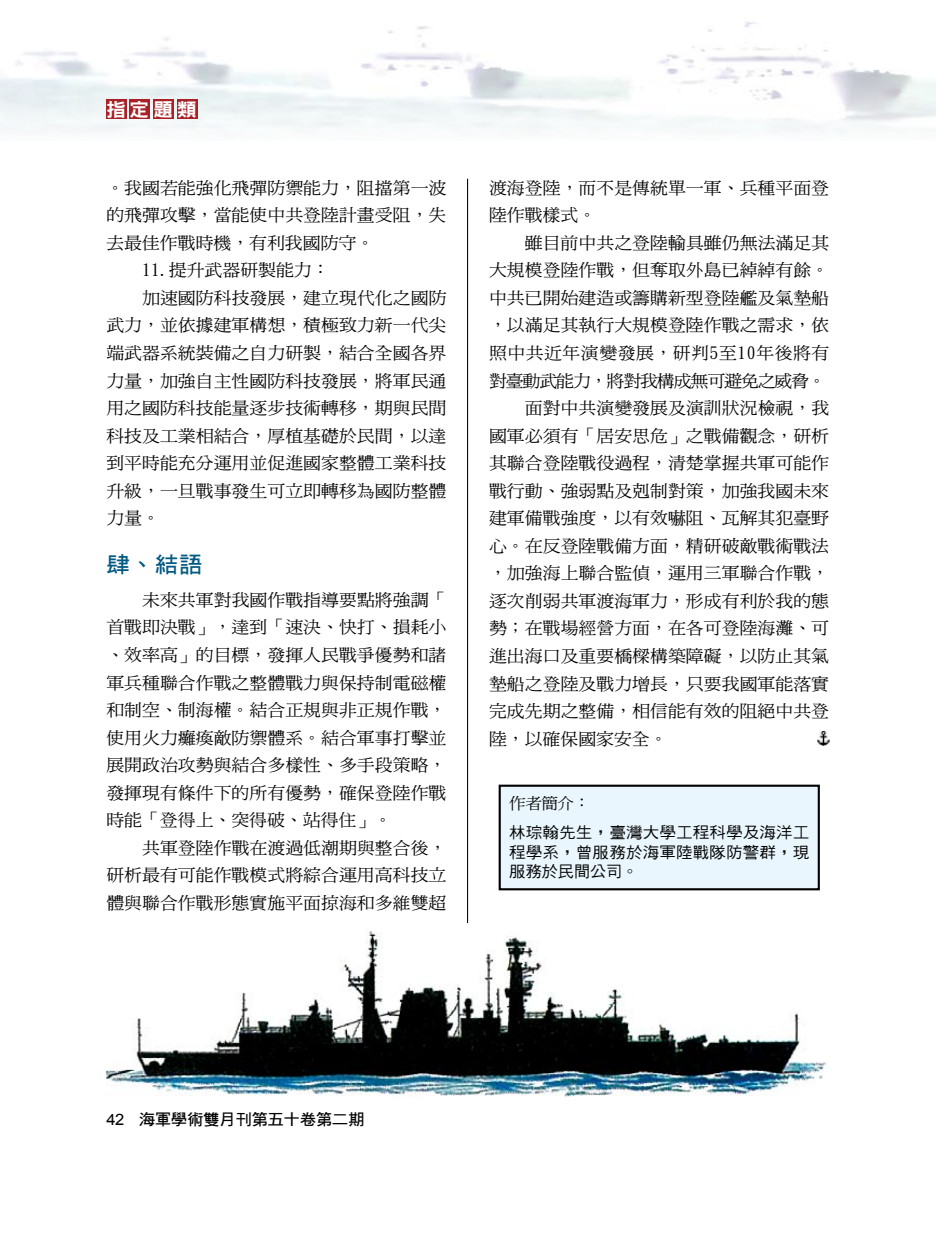
<style>
.page{position:relative;width:936px;height:1234px;background:#fff}
.page>*{position:absolute;margin:0;border:0;box-sizing:border-box;transform-origin:0 0}
.t1{font:22.2px "DF Hei Bd HK BF";color:#005982;scale:1.05 1}
.t2{font:18.6px "DFN Hei XB HK BF";color:#fff;scale:1.05 1}
.t3{font:16.95px/27.5px "DF Ming Md HK BF";color:#000;text-align:justify;scale:1.05 1}
.t4{font:16.95px "DF Ming Md HK BF";letter-spacing:.03em;color:#000;scale:1.05 1}
.t5{font:16.95px "DF Ming Md HK BF";letter-spacing:-.06em;color:#000;scale:1.05 1}
.t6{font:15.6px/19.5px "DF Hei Md HK BF";letter-spacing:.01em;color:#000;text-align:justify;scale:1.05 1}
.t7{font:15.6px "DF Hei Bd HK BF";letter-spacing:-.025em;color:#000;scale:1.05 1}
.t8{font:15.6px "DF Ming Md HK BF";color:#000;scale:1.05 1}
.s1{font-family:"Arial"}
</style>
<div class="page">
<img style="left:0;top:22px;width:935px;height:110px">
<hr style="left:467px;top:179px;width:1px;height:871px;background:#000">
<div style="left:106px;top:99px;width:20px;height:20px;background:#a72126"></div>
<div style="left:130px;top:99px;width:20px;height:20px;background:#a72126"></div>
<div style="left:153px;top:99px;width:21px;height:20px;background:#a72126"></div>
<div style="left:177px;top:99px;width:20px;height:20px;background:#a72126"></div>
<div style="left:499px;top:785px;width:319px;height:104px;background:#eaf6fd"></div>
<div style="left:498px;top:784px;width:321px;height:106px;border:2px solid #000"></div>
<img style="left:106px;top:923px;width:722px;height:174px">
<img style="left:817px;top:731px;width:12px;height:14px">
<p class="t2" style="left:106px;top:100px;width:88px">指定題類</p>
<p class="t3" style="left:106px;top:174px;width:325px">。我國若能強化飛彈防禦能力，阻擋第一波</p>
<p class="t3" style="left:106px;top:201px;width:325px">的飛彈攻擊，當能使中共登陸計畫受阻，失</p>
<p class="t3" style="left:106px;top:229px;width:256px">去最佳作戰時機，有利我國防守。</p>
<p class="t3" style="left:142px;top:256px;width:180px">11.提升武器研製能力：</p>
<p class="t3" style="left:142px;top:284px;width:291px">加速國防科技發展，建立現代化之國防</p>
<p class="t3" style="left:106px;top:311px;width:325px">武力，並依據建軍構想，積極致力新一代尖</p>
<p class="t3" style="left:106px;top:339px;width:325px">端武器系統裝備之自力研製，結合全國各界</p>
<p class="t3" style="left:106px;top:366px;width:325px">力量，加強自主性國防科技發展，將軍民通</p>
<p class="t3" style="left:106px;top:394px;width:325px">用之國防科技能量逐步技術轉移，期與民間</p>
<p class="t3" style="left:106px;top:422px;width:325px">科技及工業相結合，厚植基礎於民間，以達</p>
<p class="t3" style="left:106px;top:449px;width:325px">到平時能充分運用並促進國家整體工業科技</p>
<p class="t3" style="left:106px;top:477px;width:325px">升級，一旦戰事發生可立即轉移為國防整體</p>
<p class="t3" style="left:106px;top:504px;width:52px">力量。</p>
<h1 class="t1" style="left:106px;top:552px;width:93px">肆、結語</h1>
<p class="t3" style="left:106px;top:586px;width:325px;text-indent:36px">未來共軍對我國作戰指導要點將強調「首戰即決戰」，達到「速決、快打、損耗小、效率高」的目標，發揮人民戰爭優勢和諸軍兵種聯合作戰之整體戰力與保持制電磁權和制空、制海權。結合正規與非正規作戰，使用火力癱瘓敵防禦體系。結合軍事打擊並展開政治攻勢與結合多樣性、多手段策略，發揮現有條件下的所有優勢，確保登陸作戰時能「登得上、突得破、站得住」。</p>
<p class="t3" style="left:106px;top:833px;width:325px;text-indent:36px">共軍登陸作戰在渡過低潮期與整合後，研析最有可能作戰模式將綜合運用高科技立體與聯合作戰形態實施平面掠海和多維雙超</p>
<p class="t3" style="left:489px;top:174px;width:325px">渡海登陸，而不是傳統單一軍、兵種平面登陸作戰樣式。</p>
<p class="t3" style="left:524px;top:229px;width:291px">雖目前中共之登陸輸具雖仍無法滿足其</p>
<p class="t3" style="left:489px;top:256px;width:325px">大規模登陸作戰，但奪取外島已綽綽有餘。</p>
<p class="t3" style="left:489px;top:284px;width:325px">中共已開始建造或籌購新型登陸艦及氣墊船</p>
<p class="t3" style="left:489px;top:311px;width:325px">，以滿足其執行大規模登陸作戰之需求，依</p>
<p class="t4" style="left:489px;top:344px;width:325px">照中共近年演變發展，研判5至10年後將有</p>
<p class="t5" style="left:489px;top:372px;width:322px">對臺動武能力，將對我構成無可避免之威脅。</p>
<p class="t3" style="left:524px;top:394px;width:291px">面對中共演變發展及演訓狀況檢視，我</p>
<p class="t3" style="left:489px;top:422px;width:325px">國軍必須有「居安思危」之戰備觀念，研析</p>
<p class="t3" style="left:489px;top:449px;width:325px">其聯合登陸戰役過程，清楚掌握共軍可能作</p>
<p class="t3" style="left:489px;top:477px;width:325px">戰行動、強弱點及剋制對策，加強我國未來</p>
<p class="t3" style="left:489px;top:504px;width:325px">建軍備戰強度，以有效嚇阻、瓦解其犯臺野</p>
<p class="t3" style="left:489px;top:532px;width:325px">心。在反登陸戰備方面，精研破敵戰術戰法</p>
<p class="t3" style="left:489px;top:559px;width:325px">，加強海上聯合監偵，運用三軍聯合作戰，</p>
<p class="t3" style="left:489px;top:587px;width:325px">逐次削弱共軍渡海軍力，形成有利於我的態</p>
<p class="t3" style="left:489px;top:614px;width:325px">勢；在戰場經營方面，在各可登陸海灘、可</p>
<p class="t3" style="left:489px;top:642px;width:325px">進出海口及重要橋樑構築障礙，以防止其氣</p>
<p class="t3" style="left:489px;top:669px;width:325px">墊船之登陸及戰力增長，只要我國軍能落實</p>
<p class="t3" style="left:489px;top:697px;width:325px">完成先期之整備，相信能有效的阻絕中共登</p>
<p class="t3" style="left:489px;top:724px;width:171px">陸，以確保國家安全。</p>
<p class="t8" style="left:509px;top:795px;width:78px">作者簡介：</p>
<p class="t6" style="left:509px;top:822px;width:287px">林琮翰先生，臺灣大學工程科學及海洋工程學系，曾服務於海軍陸戰隊防警群，現服務於民間公司。</p>
<p class="t7" style="left:106px;top:1111px;width:247px"><span class="s1">42</span> 海軍學術雙月刊第五十卷第二期</p>
</div>
